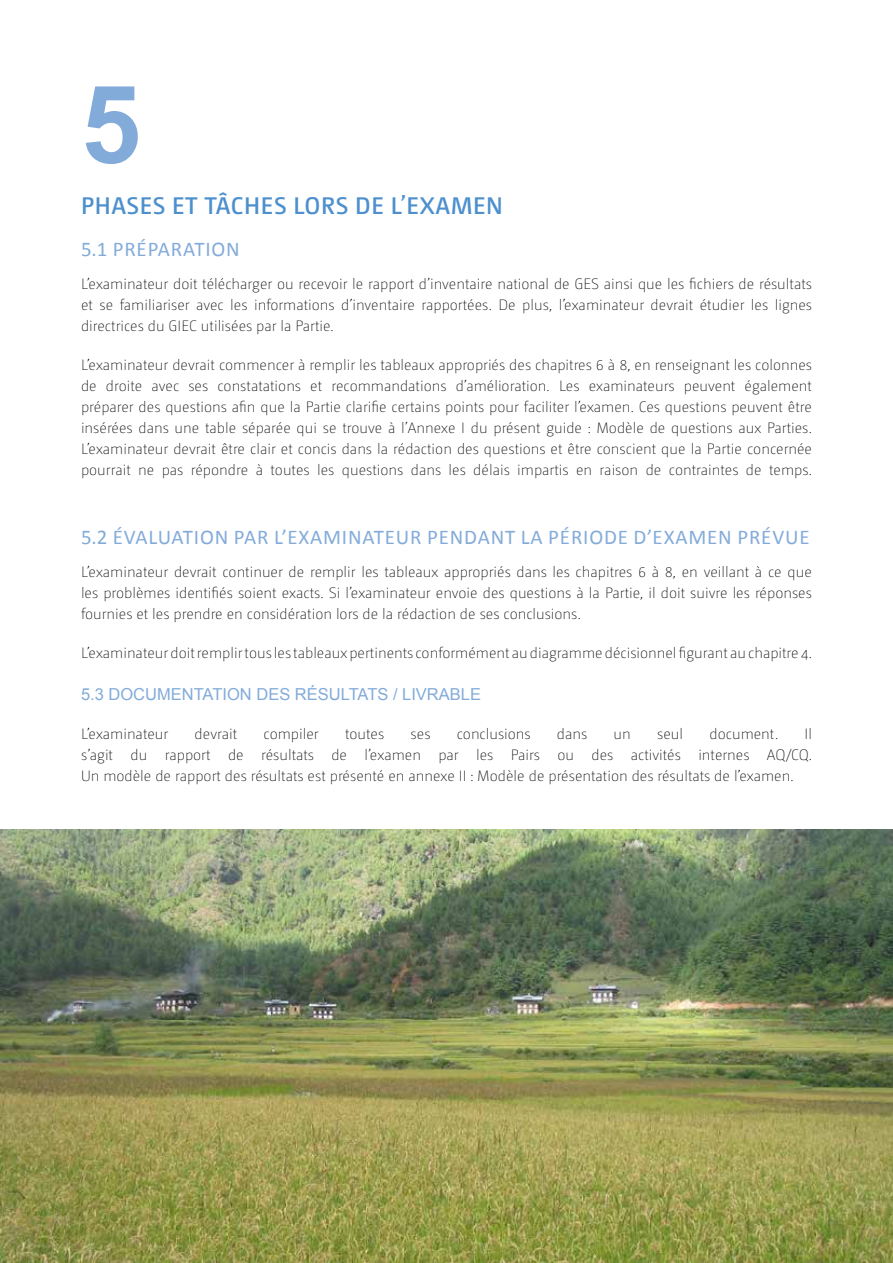
<style>
.page{position:relative;width:893px;height:1263px;background:#fff}
.page>*{position:absolute;margin:0;border:0;box-sizing:border-box;transform-origin:0 0}
.t1{font:700 108px "Arial";color:#83abda}
.t2{font:600 24px "Camingo Dos Pro";letter-spacing:.025em;color:#4d90cd}
.t3{font:21px "Calibri";letter-spacing:.04em;color:#83abda}
.t4{font:16.5px "Arial";color:#83abda}
.t5{font:200 15px/21px "Camingo Dos Pro";color:#000;text-align:justify}
</style>
<div class="page">
<img style="left:0;top:830px;width:893px;height:433px">
<h1 class="t1" style="left:81px;top:49px;width:62px">5</h1>
<h2 class="t2" style="left:81px;top:191px;width:423px">PHASES ET TÂCHES LORS DE L’EXAMEN</h2>
<h3 class="t3" style="left:81px;top:235px;width:160px">5.1 PRÉPARATION</h3>
<p class="t5" style="left:81px;top:273px;width:732px">L’examinateur doit télécharger ou recevoir le rapport d’inventaire national de GES ainsi que les fichiers de résultats et se familiariser avec les informations d’inventaire rapportées. De plus, l’examinateur devrait étudier les lignes directrices du GIEC utilisées par la Partie.</p>
<p class="t5" style="left:81px;top:354px;width:732px">L’examinateur devrait commencer à remplir les tableaux appropriés des chapitres 6 à 8, en renseignant les colonnes de droite avec ses constatations et recommandations d’amélioration. Les examinateurs peuvent également préparer des questions afin que la Partie clarifie certains points pour faciliter l’examen. Ces questions peuvent être insérées dans une table séparée qui se trouve à l’Annexe I du présent guide : Modèle de questions aux Parties.<br>L’examinateur devrait être clair et concis dans la rédaction des questions et être conscient que la Partie concernée pourrait ne pas répondre à toutes les questions dans les délais impartis en raison de contraintes de temps.</p>
<h3 class="t3" style="left:81px;top:523px;width:730px">5.2 ÉVALUATION PAR L’EXAMINATEUR PENDANT LA PÉRIODE D’EXAMEN PRÉVUE</h3>
<p class="t5" style="left:81px;top:561px;width:732px">L’examinateur devrait continuer de remplir les tableaux appropriés dans les chapitres 6 à 8, en veillant à ce que les problèmes identifiés soient exacts. Si l’examinateur envoie des questions à la Partie, il doit suivre les réponses fournies et les prendre en considération lors de la rédaction de ses conclusions.</p>
<p class="t5" style="left:81px;top:642px;width:732px">L’examinateur doit remplir tous les tableaux pertinents conformément au diagramme décisionnel figurant au chapitre 4.</p>
<p class="t4" style="left:81px;top:683px;width:402px">5.3 DOCUMENTATION DES RÉSULTATS / LIVRABLE</p>
<p class="t5" style="left:81px;top:723px;width:89px">L’examinateur</p>
<p class="t5" style="left:195px;top:723px;width:44px">devrait</p>
<p class="t5" style="left:264px;top:723px;width:57px">compiler</p>
<p class="t5" style="left:345px;top:723px;width:41px">toutes</p>
<p class="t5" style="left:411px;top:723px;width:21px">ses</p>
<p class="t5" style="left:457px;top:723px;width:75px">conclusions</p>
<p class="t5" style="left:557px;top:723px;width:32px">dans</p>
<p class="t5" style="left:614px;top:723px;width:19px">un</p>
<p class="t5" style="left:657px;top:723px;width:28px">seul</p>
<p class="t5" style="left:710px;top:723px;width:70px">document.</p>
<p class="t5" style="left:81px;top:723px;width:732px;text-indent:724px">Il s’agit du rapport de résultats de l’examen par les Pairs ou des activités internes AQ/CQ.<br>Un modèle de rapport des résultats est présenté en annexe II : Modèle de présentation des résultats de l’examen.</p>
</div>
